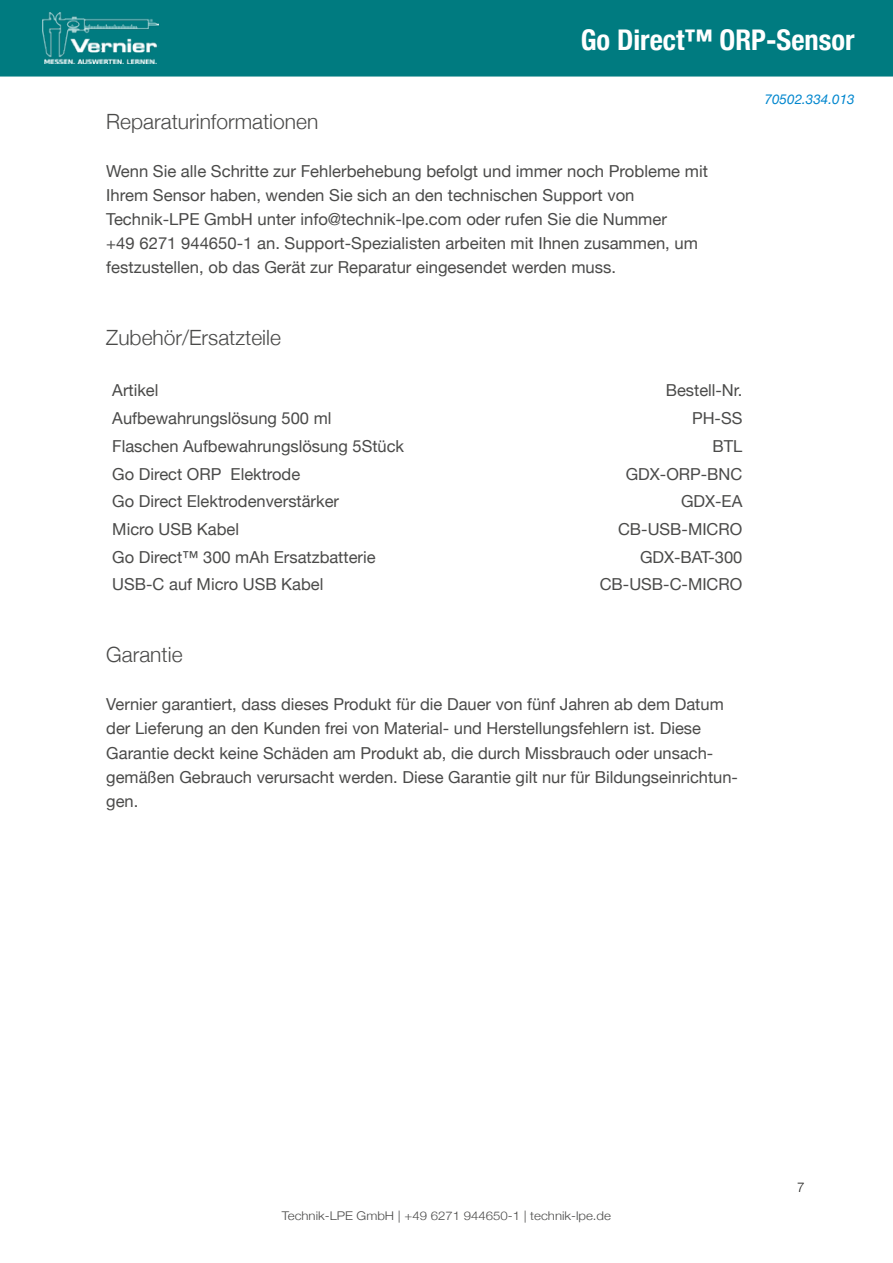
<style>
.page{position:relative;width:893px;height:1263px;background:#fff}
.page>*{position:absolute;margin:0;border:0;box-sizing:border-box;transform-origin:0 0}
.t1{font:700 condensed 28.5px "Helvetica Neue";color:#fff}
.t2{font:300 21px "Helvetica Neue";color:#4a4a49}
.t3{font:16.5px/24px "Helvetica Neue";color:#4a4a49}
.t4{font:italic 13.5px "Helvetica Neue";color:#0086ce}
.t5{font:300 13.5px "Helvetica Neue";color:#1d1d1b}
.t6{font:300 12px "Helvetica Neue";color:#4a4a49;scale:1.1 1}
</style>
<div class="page">
<div style="left:0;top:0;width:893px;height:77px;background:#007b80"></div>
<img style="left:43px;top:12px;width:116px;height:52px">
<h1 class="t1" style="left:581px;top:16px;width:276px">Go Direct™ ORP-Sensor</h1>
<p class="t2" style="left:106px;top:104px;width:213px">Reparaturinformationen</p>
<p class="t3" style="left:106px;top:160px;width:603px">Wenn Sie alle Schritte zur Fehlerbehebung befolgt und immer noch Probleme mit Ihrem Sensor haben, wenden Sie sich an den technischen Support von Technik-LPE GmbH unter info@technik-lpe.com oder rufen Sie die Nummer<br>+49 6271 944650-1 an. Support-Spezialisten arbeiten mit Ihnen zusammen, um festzustellen, ob das Gerät zur Reparatur eingesendet werden muss.</p>
<p class="t2" style="left:106px;top:320px;width:176px">Zubehör/Ersatzteile</p>
<p class="t3" style="left:112px;top:380px;width:48px">Artikel</p>
<p class="t3" style="left:666px;top:380px;width:78px">Bestell-Nr.</p>
<p class="t3" style="left:112px;top:407px;width:221px">Aufbewahrungslösung 500 ml</p>
<p class="t3" style="left:692px;top:407px;width:52px">PH-SS</p>
<p class="t3" style="left:112px;top:435px;width:293px">Flaschen Aufbewahrungslösung 5Stück</p>
<p class="t3" style="left:712px;top:435px;width:31px">BTL</p>
<p class="t3" style="left:112px;top:463px;width:189px">Go Direct ORP Elektrode</p>
<p class="t3" style="left:626px;top:463px;width:118px">GDX-ORP-BNC</p>
<p class="t3" style="left:112px;top:490px;width:228px">Go Direct Elektrodenverstärker</p>
<p class="t3" style="left:681px;top:490px;width:63px">GDX-EA</p>
<p class="t3" style="left:112px;top:518px;width:128px">Micro USB Kabel</p>
<p class="t3" style="left:618px;top:518px;width:126px">CB-USB-MICRO</p>
<p class="t3" style="left:112px;top:546px;width:265px">Go Direct™ 300 mAh Ersatzbatterie</p>
<p class="t3" style="left:640px;top:546px;width:104px">GDX-BAT-300</p>
<p class="t3" style="left:112px;top:573px;width:213px">USB-C auf Micro USB Kabel</p>
<p class="t3" style="left:600px;top:573px;width:144px">CB-USB-C-MICRO</p>
<p class="t2" style="left:106px;top:638px;width:78px">Garantie</p>
<p class="t3" style="left:106px;top:693px;width:633px">Vernier garantiert, dass dieses Produkt für die Dauer von fünf Jahren ab dem Datum der Lieferung an den Kunden frei von Material- und Herstellungsfehlern ist. Diese Garantie deckt keine Schäden am Produkt ab, die durch Missbrauch oder unsach&shy;gemäßen Gebrauch verursacht werden. Diese Garantie gilt nur für Bildungseinrichtun&shy;gen.</p>
<p class="t4" style="left:765px;top:90px;width:92px">70502.334.013</p>
<p class="t6" style="left:282px;top:1206px;width:301px">Technik-LPE GmbH +49 6271 944650-1 technik-lpe.de</p>
<p class="t5" style="left:797px;top:1177px;width:9px">7</p>
</div>
